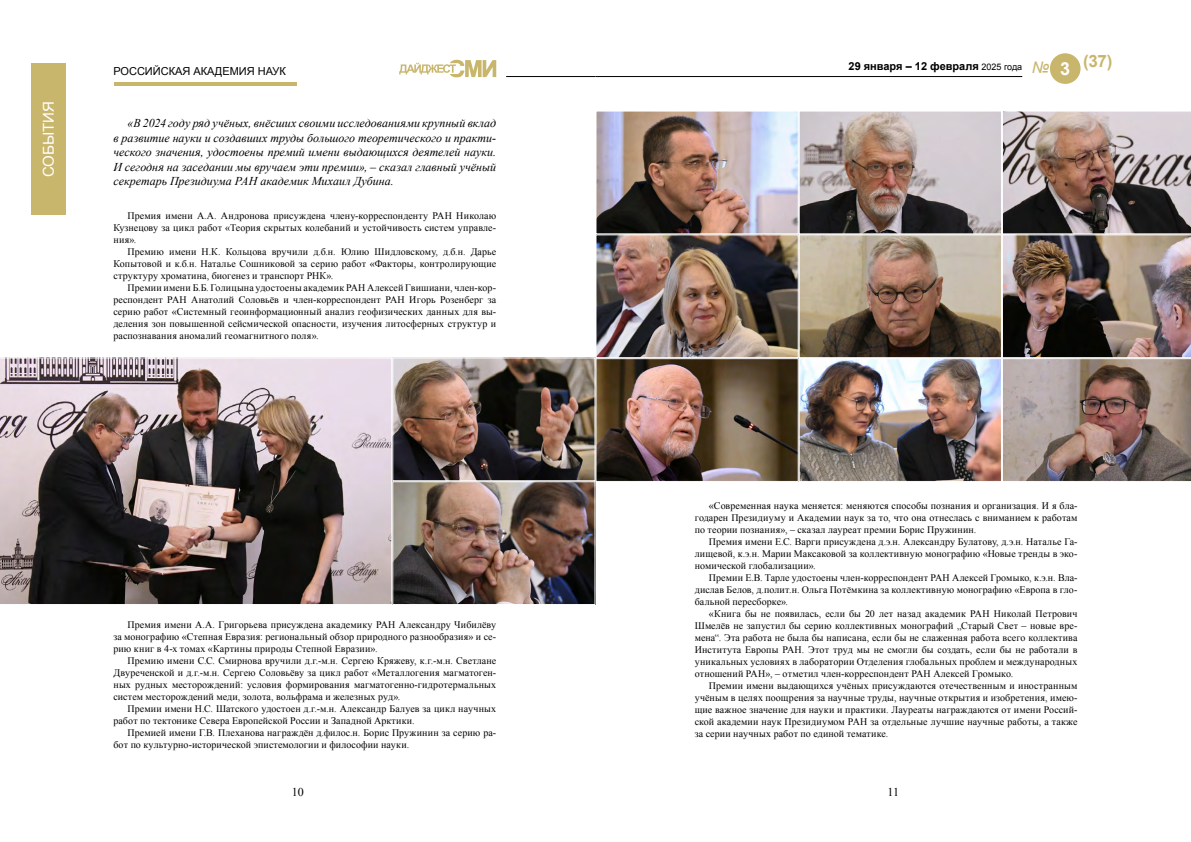
<style>
.page{position:relative;width:1191px;height:842px;background:#fff}
.page>*{position:absolute;margin:0;border:0;box-sizing:border-box;transform-origin:0 0}
.t1{font:700 17px "Arial";color:#c9b66d}
.t2{font:15px "Arial";color:#fff}
.t3{font:italic 12px/14.4px "Times New Roman";color:#000;text-align:justify}
.t4{font:12px "Times New Roman";color:#000}
.t5{font:700 11px "Arial";color:#000}
.t6{font:11px "Arial";color:#000}
.t7{font:10px/12px "Times New Roman";letter-spacing:.01em;color:#000;text-align:justify}
.s1{font-weight:400;font-size:9px}
.s2{font-size:18px;color:#fff}
.s3{font-style:normal}
</style>
<div class="page">
<img style="left:0;top:357px;width:392px;height:247px">
<img style="left:394px;top:359px;width:199px;height:120px">
<div style="left:392px;top:357px;width:203px;height:124px;border:1px solid #fff"></div>
<img style="left:394px;top:483px;width:199px;height:120px">
<div style="left:392px;top:481px;width:203px;height:124px;border:1px solid #fff"></div>
<img style="left:597px;top:236px;width:199px;height:120px">
<div style="left:595px;top:234px;width:203px;height:124px;border:1px solid #fff"></div>
<svg style="left:800px;top:236px;width:200px;height:120px;background:#93806e"></svg>
<div style="left:798px;top:234px;width:204px;height:124px;border:1px solid #fff"></div>
<img style="left:597px;top:360px;width:199px;height:120px">
<div style="left:595px;top:358px;width:203px;height:124px;border:1px solid #fff"></div>
<img style="left:800px;top:360px;width:200px;height:120px">
<div style="left:798px;top:358px;width:204px;height:124px;border:1px solid #fff"></div>
<img style="left:597px;top:113px;width:199px;height:119px">
<div style="left:595px;top:111px;width:203px;height:123px;border:1px solid #fff"></div>
<img style="left:800px;top:113px;width:200px;height:119px">
<div style="left:798px;top:111px;width:204px;height:123px;border:1px solid #fff"></div>
<img style="left:1002px;top:111px;width:189px;height:371px">
<hr style="left:506px;top:76px;width:89px;height:1px;background:#000">
<hr style="left:595px;top:76px;width:427px;height:1px;background:#000">
<div style="left:1050px;top:53px;width:30px;height:31px;background:#c9b66d;border-radius:50%"></div>
<hr style="left:114px;top:82px;width:183px;height:4px;background:#c9b66d">
<svg style="left:399px;top:60px;width:97px;height:17px"></svg>
<div style="left:31px;top:63px;width:34px;height:151px;background:#c9b66d"></div>
<h2 class="t2" style="left:39px;top:177px;width:78px;rotate:-90deg">СОБЫТИЯ</h2>
<p class="t6" style="left:113px;top:64px;width:174px">РОССИЙСКАЯ АКАДЕМИЯ НАУК</p>
<p class="t5" style="left:848px;top:59px;width:175px">29 января ‒ 12 февраля <span class="s1">2025 года</span></p>
<h1 class="t1" style="left:1031px;top:50px;width:82px"><sub>№</sub> <span class="s2">3</span> (37)</h1>
<p class="t3" style="left:113px;top:116px;width:384px;text-indent:14px">«В 2024 году ряд учёных, внёсших своими исследованиями крупный вклад в развитие науки и создавших труды большого теоретического и практи&shy;ческого значения, удостоены премий имени выдающихся деятелей науки.<br>И сегодня на заседании мы вручаем эти премии», <span class="s3">–</span> сказал главный учёный секретарь Президиума РАН академик Михаил Дубина.</p>
<p class="t7" style="left:113px;top:210px;width:384px;text-indent:14px">Премия имени А.А. Андронова присуждена члену-корреспонденту РАН Николаю Кузнецову за цикл работ «Теория скрытых колебаний и устойчивость систем управле&shy;ния».</p>
<p class="t7" style="left:113px;top:246px;width:384px;text-indent:14px">Премию имени Н.К. Кольцова вручили д.б.н. Юлию Шидловскому, д.б.н. Дарье Копытовой и к.б.н. Наталье Сошниковой за серию работ «Факторы, контролирующие структуру хроматина, биогенез и транспорт РНК».</p>
<p class="t7" style="left:113px;top:282px;width:384px;text-indent:14px">Премии имени Б.Б. Голицына удостоены академик РАН Алексей Гвишиани, член-кор&shy;респондент РАН Анатолий Соловьёв и член-корреспондент РАН Игорь Розенберг за серию работ «Системный геоинформационный анализ геофизических данных для вы&shy;деления зон повышенной сейсмической опасности, изучения литосферных структур и распознавания аномалий геомагнитного поля».</p>
<p class="t7" style="left:113px;top:618px;width:384px;text-indent:14px">Премия имени А.А. Григорьева присуждена академику РАН Александру Чибилёву за монографию «Степная Евразия: региональный обзор природного разнообразия» и се&shy;рию книг в 4-х томах «Картины природы Степной Евразии».</p>
<p class="t7" style="left:113px;top:654px;width:384px;text-indent:14px">Премию имени С.С. Смирнова вручили д.г.-м.н. Сергею Кряжеву, к.г.-м.н. Светлане Двуреченской и д.г.-м.н. Сергею Соловьёву за цикл работ «Металлогения магматоген&shy;ных рудных месторождений: условия формирования магматогенно-гидротермальных систем месторождений меди, золота, вольфрама и железных руд».</p>
<p class="t7" style="left:113px;top:702px;width:384px;text-indent:14px">Премии имени Н.С. Шатского удостоен д.г.-м.н. Александр Балуев за цикл научных работ по тектонике Севера Европейской России и Западной Арктики.</p>
<p class="t7" style="left:113px;top:726px;width:384px;text-indent:14px">Премией имени Г.В. Плеханова награждён д.филос.н. Борис Пружинин за серию ра&shy;бот по культурно-исторической эпистемологии и философии науки.</p>
<p class="t7" style="left:694px;top:499px;width:384px;text-indent:14px">«Современная наука меняется: меняются способы познания и организация. И я бла&shy;годарен Президиуму и Академии наук за то, что она отнеслась с вниманием к работам по теории познания», – сказал лауреат премии Борис Пружинин.</p>
<p class="t7" style="left:694px;top:535px;width:384px;text-indent:14px">Премия имени Е.С. Варги присуждена д.э.н. Александру Булатову, д.э.н. Наталье Га&shy;лищевой, к.э.н. Марии Максаковой за коллективную монографию «Новые тренды в эко&shy;номической глобализации».</p>
<p class="t7" style="left:694px;top:571px;width:384px;text-indent:14px">Премии Е.В. Тарле удостоены член-корреспондент РАН Алексей Громыко, к.э.н. Вла&shy;дислав Белов, д.полит.н. Ольга Потёмкина за коллективную монографию «Европа в гло&shy;бальной пересборке».</p>
<p class="t7" style="left:694px;top:607px;width:384px;text-indent:14px">«Книга бы не появилась, если бы 20 лет назад академик РАН Николай Петрович Шмелёв не запустил бы серию коллективных монографий „Старый Свет – новые вре&shy;мена“. Эта работа не была бы написана, если бы не слаженная работа всего коллектива Института Европы РАН. Этот труд мы не смогли бы создать, если бы не работали в уникальных условиях в лаборатории Отделения глобальных проблем и международных отношений РАН», – отметил член-корреспондент РАН Алексей Громыко.</p>
<p class="t7" style="left:694px;top:679px;width:384px;text-indent:14px">Премии имени выдающихся учёных присуждаются отечественным и иностранным учёным в целях поощрения за научные труды, научные открытия и изобретения, имею&shy;щие важное значение для науки и практики. Лауреаты награждаются от имени Россий&shy;ской академии наук Президиумом РАН за отдельные лучшие научные работы, а также за серии научных работ по единой тематике.</p>
<p class="t4" style="left:292px;top:784px;width:13px">10</p>
<p class="t4" style="left:887px;top:784px;width:13px">11</p>
</div>
